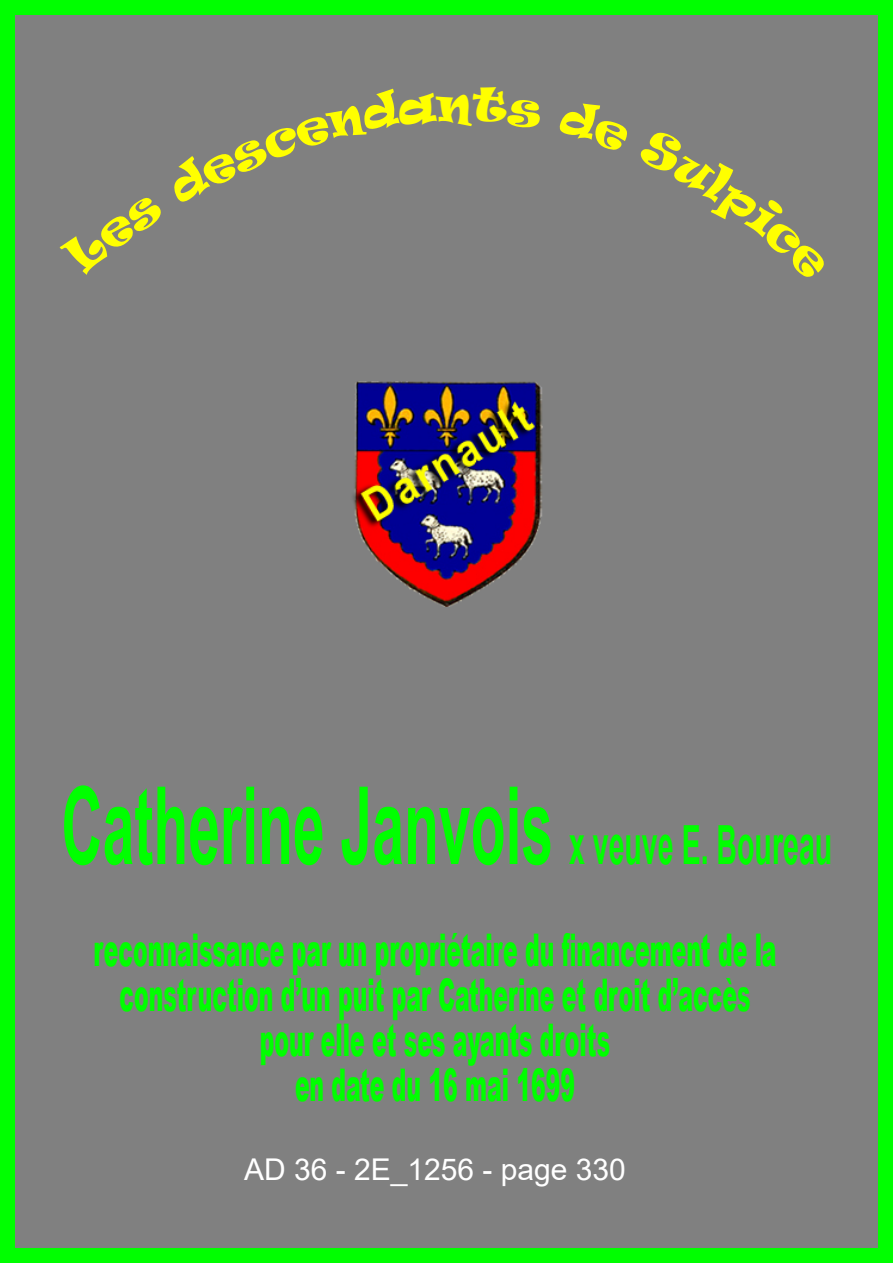
<style>
.page{position:relative;width:893px;height:1263px;background:#808080}
.page>*{position:absolute;margin:0;border:0;box-sizing:border-box;transform-origin:0 0}
.t1{font:700 108px "Arial";color:#0f0;scale:.53 1}
.t2{font:900 45px/45px "Arial";color:#0f0;text-align:center;scale:.49 1}
.t3{font:30px "Arial";color:#fff}
.s1{font-size:54px}
</style>
<div class="page">
<img style="left:352px;top:381px;width:190px;height:226px">
<img style="left:351px;top:400px;width:183px;height:129px">
<img style="left:359px;top:400px;width:177px;height:122px">
<div style="left:59px;top:86px;width:483px;height:191px;background:#808080"></div>
<div style="left:558px;top:96px;width:72px;height:57px;background:#808080"></div>
<div style="left:637px;top:127px;width:191px;height:155px;background:#808080"></div>
<h1 class="t1" style="left:61px;top:785px;width:1456px">Catherine Janvois <span class="s1">x veuve E. Boureau</span></h1>
<p class="t2" style="left:93px;top:932px;width:1396px">reconnaissance par un propriétaire du financement de la construction d’un puit par Catherine et droit d’accès pour elle et ses ayants droits<br>en date du 16 mai 1699</p>
<p class="t3" style="left:244px;top:1158px;width:383px">AD 36 - 2E_1256 - page 330</p>
</div>
